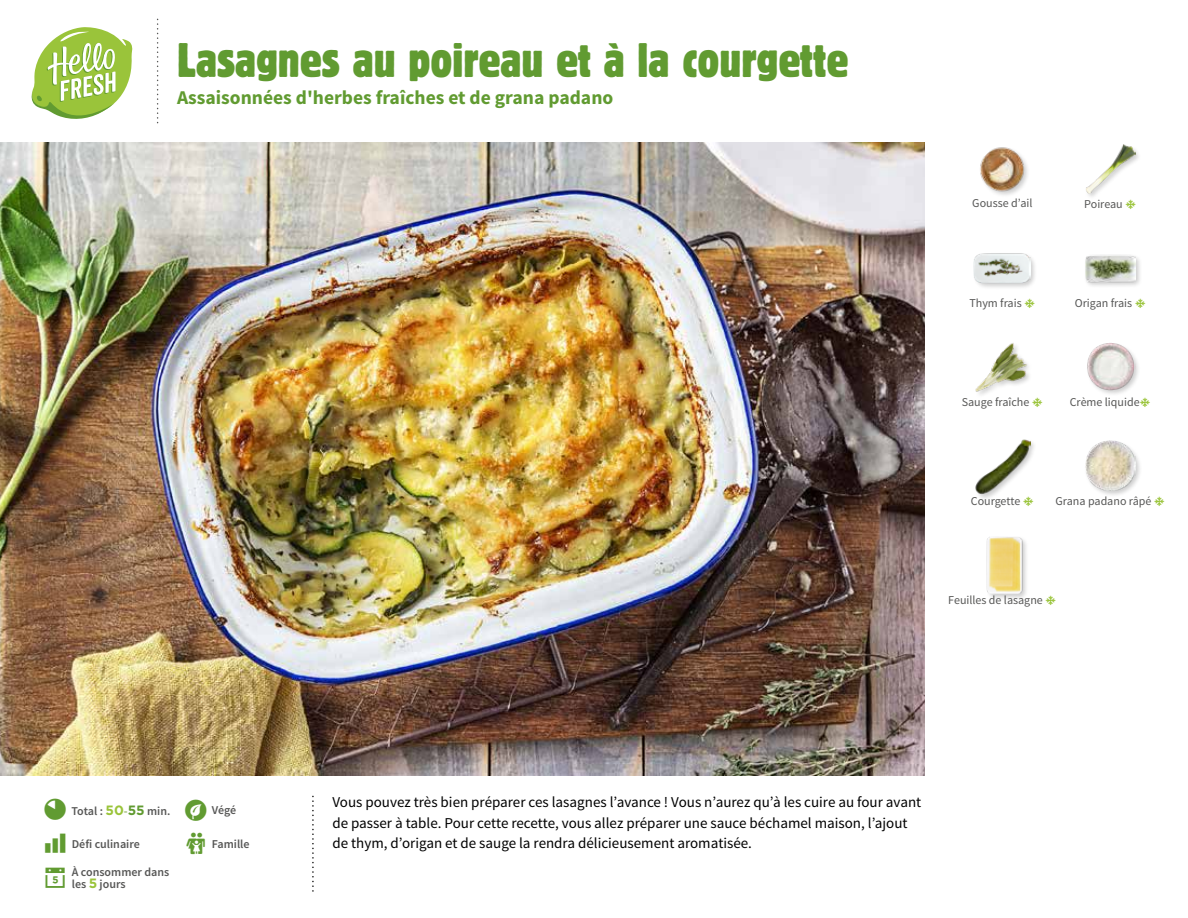
<style>
.page{position:relative;width:1188px;height:918px;background:#fff}
.page>*{position:absolute;margin:0;border:0;box-sizing:border-box;transform-origin:0 0}
.t1{font:condensed 48px "Block Berthold BQ";color:#619b31}
.t2{font:700 19.5px "Source Sans Pro";color:#619b31}
.t3{font:15px/20.5px "Source Sans Pro";color:#000}
.t4{font:12px "Source Sans Pro";color:#575756}
.t5{font:600 12px/12.9px "Source Sans Pro";color:#575756}
.s1{font-family:"Gotham";font-weight:700;font-size:13.5px;color:#9ac43a}
.s2{color:#87ac54}
.s3{font-family:"Gotham";font-weight:700;font-size:13.5px;color:#619b31}
</style>
<div class="page">
<svg style="left:31px;top:27px;width:102px;height:92px"></svg>
<img style="left:0;top:142px;width:925px;height:634px">
<div style="left:1085px;top:144px;width:57px;height:56px;background:#000;opacity:.2"></div>
<img style="left:1085px;top:144px;width:50px;height:50px">
<div style="left:1086px;top:342px;width:54px;height:55px;background:#000;opacity:.2"></div>
<img style="left:1086px;top:342px;width:49px;height:50px">
<div style="left:1084px;top:254px;width:59px;height:35px;background:#000;opacity:.2"></div>
<img style="left:1085px;top:254px;width:50px;height:35px">
<div style="left:1084px;top:440px;width:58px;height:58px;background:#000;opacity:.2"></div>
<img style="left:1085px;top:441px;width:50px;height:50px">
<img style="left:980px;top:147px;width:48px;height:48px">
<img style="left:975px;top:343px;width:54px;height:52px">
<div style="left:975px;top:439px;width:62px;height:62px;background:#000;opacity:.2"></div>
<img style="left:975px;top:439px;width:55px;height:56px">
<div style="left:985px;top:535px;width:44px;height:66px;background:#000;opacity:.2"></div>
<img style="left:985px;top:536px;width:44px;height:57px">
<div style="left:973px;top:252px;width:64px;height:38px;background:#000;opacity:.2"></div>
<img style="left:973px;top:252px;width:57px;height:38px">
<svg style="left:1023px;top:497px;width:10px;height:4px"></svg>
<h1 class="t1" style="left:177px;top:33px;width:673px">Lasagnes au poireau et à la courgette</h1>
<h2 class="t2" style="left:177px;top:85px;width:438px">Assaisonnées d'herbes fraîches et de grana padano</h2>
<p class="t4" style="left:972px;top:195px;width:62px">Gousse d’ail</p>
<p class="t4" style="left:1084px;top:197px;width:40px">Poireau</p>
<p class="t4" style="left:969px;top:296px;width:54px">Thym frais</p>
<p class="t4" style="left:1075px;top:296px;width:59px">Origan frais</p>
<p class="t4" style="left:962px;top:395px;width:69px">Sauge fraîche</p>
<p class="t4" style="left:1070px;top:395px;width:71px">Crème liquide</p>
<p class="t4" style="left:971px;top:494px;width:51px">Courgette</p>
<p class="t4" style="left:1056px;top:494px;width:97px">Grana padano râpé</p>
<p class="t4" style="left:948px;top:593px;width:96px">Feuilles de lasagne</p>
<p class="t3" style="left:332px;top:792px;width:590px">Vous pouvez très bien préparer ces lasagnes l’avance ! Vous n’aurez qu’à les cuire au four avant de passer à table. Pour cette recette, vous allez préparer une sauce béchamel maison, l’ajout</p>
<p class="t5" style="left:71px;top:805px;width:101px">Total : <span class="s1">50</span><span class="s2">-</span><span class="s3">55</span> min.</p>
<p class="t5" style="left:212px;top:804px;width:26px">Végé</p>
<p class="t5" style="left:212px;top:838px;width:39px">Famille</p>
<p class="t5" style="left:72px;top:838px;width:70px">Défi culinaire</p>
<p class="t3" style="left:332px;top:833px;width:421px">de thym, d’origan et de sauge la rendra délicieusement aromatisée.</p>
<p class="t5" style="left:72px;top:865px;width:99px">À consommer dans les <span class="s1">5</span> jours</p>
</div>
